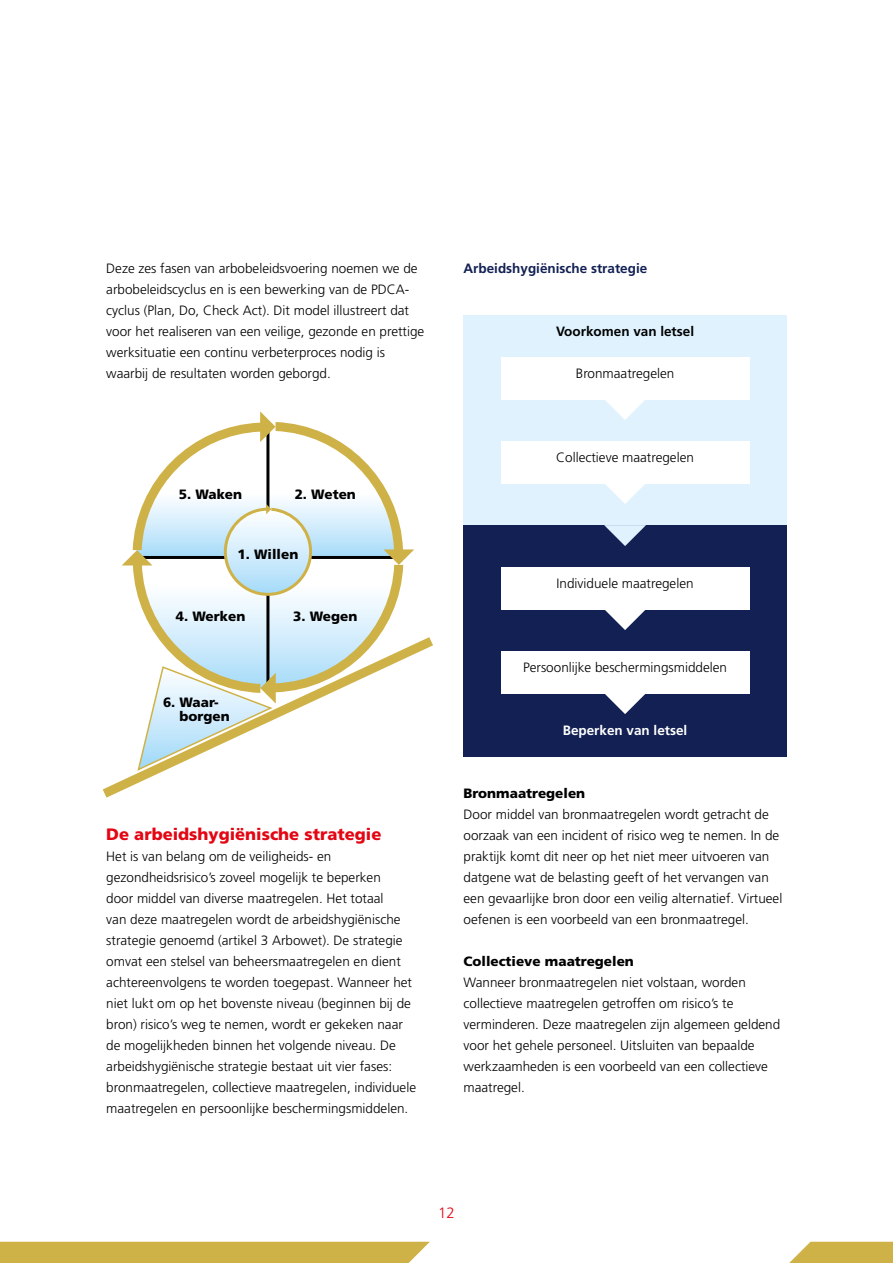
<style>
.page{position:relative;width:893px;height:1263px;background:#fff}
.page>*{position:absolute;margin:0;border:0;box-sizing:border-box;transform-origin:0 0}
.t1{font:900 16.5px "Frutiger LT Std";color:#e30613}
.t2{font:300 15px "Frutiger LT Std";color:#e30613}
.t3{font:300 13.5px/21px "Frutiger LT Std";color:#000}
.t4{font:900 13.5px/13.5px "Frutiger LT Std";color:#000}
.t5{font:700 13.5px "Frutiger LT Std";color:#122053}
.t6{font:700 13.5px "Frutiger LT Std";color:#000}
.t7{font:700 13.5px "Frutiger LT Std";color:#fff}
</style>
<div class="page">
<svg style="left:789px;top:1242px;width:104px;height:21px;background:#d3b959"></svg>
<div style="left:0;top:1242px;width:430px;height:21px;background:#cfb247"></div>
<svg style="left:102px;top:637px;width:331px;height:161px"></svg>
<svg style="left:122px;top:411px;width:292px;height:361px"></svg>
<div style="left:463px;top:315px;width:324px;height:210px;background:#dff2fd"></div>
<div style="left:463px;top:525px;width:324px;height:231px;background:#122053"></div>
<div style="left:501px;top:357px;width:248px;height:42px;background:#fff"></div>
<div style="left:501px;top:441px;width:248px;height:42px;background:#fff"></div>
<div style="left:501px;top:567px;width:248px;height:42px;background:#fff"></div>
<div style="left:501px;top:651px;width:248px;height:42px;background:#fff"></div>
<svg style="left:604px;top:399px;width:42px;height:21px"></svg>
<svg style="left:604px;top:483px;width:42px;height:21px"></svg>
<svg style="left:604px;top:609px;width:42px;height:21px"></svg>
<svg style="left:604px;top:693px;width:42px;height:21px"></svg>
<svg style="left:604px;top:525px;width:42px;height:21px"></svg>
<p class="t3" style="left:106px;top:258px;width:320px">Deze zes fasen van arbobeleidsvoering noemen we de arbobeleidscyclus en is een bewerking van de PDCA&shy;cyclus (Plan, Do, Check Act). Dit model illustreert dat voor het realiseren van een veilige, gezonde en prettige werksituatie een continu verbeterproces nodig is waarbij de resultaten worden geborgd.</p>
<p class="t4" style="left:179px;top:487px;width:65px">5. Waken</p>
<p class="t4" style="left:295px;top:487px;width:63px">2. Weten</p>
<p class="t4" style="left:238px;top:547px;width:62px">1. Willen</p>
<p class="t4" style="left:176px;top:610px;width:71px">4. Werken</p>
<p class="t4" style="left:293px;top:610px;width:66px">3. Wegen</p>
<p class="t4" style="left:180px;top:696px;width:52px;text-indent:-17px">6. Waar&shy;borgen</p>
<p class="t1" style="left:106px;top:824px;width:277px">De arbeidshygiënische strategie</p>
<p class="t3" style="left:106px;top:846px;width:311px">Het is van belang om de veiligheids- en gezondheidsrisico’s zoveel mogelijk te beperken<br>door middel van diverse maatregelen. Het totaal<br>van deze maatregelen wordt de arbeidshygiënische strategie genoemd (artikel 3 Arbowet). De strategie omvat een stelsel van beheersmaatregelen en dient achtereenvolgens te worden toegepast. Wanneer het niet lukt om op het bovenste niveau (beginnen bij de bron) risico’s weg te nemen, wordt er gekeken naar de mogelijkheden binnen het volgende niveau. De arbeidshygiënische strategie bestaat uit vier fases: bronmaatregelen, collectieve maatregelen, individuele maatregelen en persoonlijke beschermingsmiddelen.</p>
<p class="t5" style="left:463px;top:260px;width:185px">Arbeidshygiënische strategie</p>
<p class="t6" style="left:556px;top:323px;width:140px">Voorkomen van letsel</p>
<p class="t3" style="left:576px;top:363px;width:100px">Bronmaatregelen</p>
<p class="t3" style="left:556px;top:447px;width:139px">Collectieve maatregelen</p>
<p class="t3" style="left:557px;top:573px;width:139px">Individuele maatregelen</p>
<p class="t3" style="left:523px;top:657px;width:206px">Persoonlijke beschermingsmiddelen</p>
<p class="t7" style="left:563px;top:722px;width:126px">Beperken van letsel</p>
<p class="t4" style="left:463px;top:787px;width:123px">Bronmaatregelen</p>
<p class="t3" style="left:463px;top:804px;width:320px">Door middel van bronmaatregelen wordt getracht de oorzaak van een incident of risico weg te nemen. In de praktijk komt dit neer op het niet meer uitvoeren van datgene wat de belasting geeft of het vervangen van een gevaarlijke bron door een veilig alternatief. Virtueel oefenen is een voorbeeld van een bronmaatregel.</p>
<p class="t4" style="left:463px;top:955px;width:172px">Collectieve maatregelen</p>
<p class="t3" style="left:463px;top:972px;width:318px">Wanneer bronmaatregelen niet volstaan, worden collectieve maatregelen getroffen om risico’s te verminderen. Deze maatregelen zijn algemeen geldend voor het gehele personeel. Uitsluiten van bepaalde werkzaamheden is een voorbeeld van een collectieve maatregel.</p>
<p class="t2" style="left:438px;top:1204px;width:18px">12</p>
</div>
